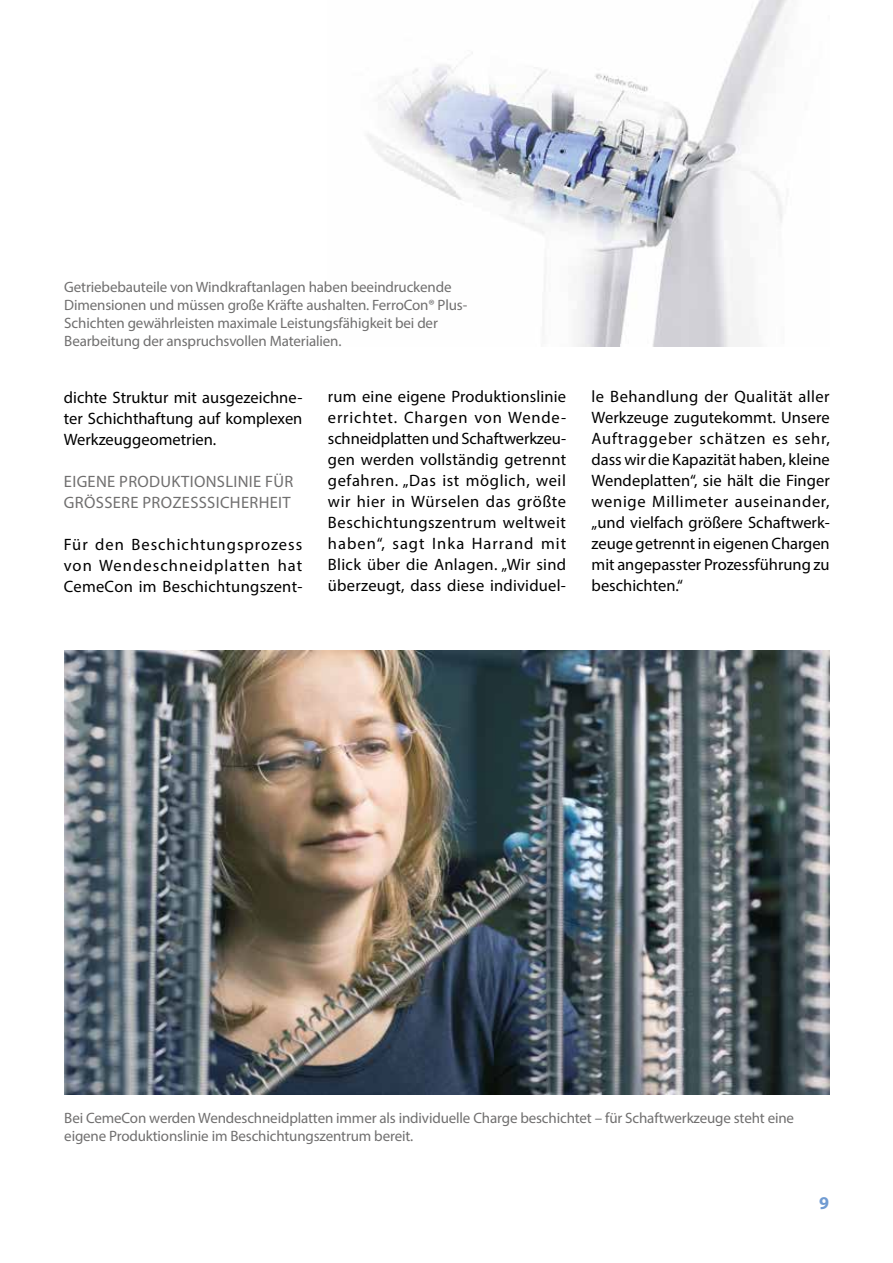
<style>
.page{position:relative;width:893px;height:1263px;background:#fff}
.page>*{position:absolute;margin:0;border:0;box-sizing:border-box;transform-origin:0 0}
.t1{font:700 18px "Myriad Pro";color:#709bd2}
.t2{font:16.5px/21px "Myriad Pro";letter-spacing:.005em;color:#000;text-align:justify}
.t3{font:16.5px/21px "Myriad Pro";letter-spacing:.02em;color:#706f6f}
.t4{font:15px/18px "Myriad Pro";letter-spacing:-.01em;color:#706f6f}
</style>
<div class="page">
<img style="left:367px;top:0;width:420px;height:347px">
<img style="left:64px;top:650px;width:765px;height:444px">
<p class="t4" style="left:64px;top:278px;width:404px">Getriebebauteile von Windkraftanlagen haben beeindruckende Dimensionen und müssen große Kräfte aushalten. FerroCon® Plus-Schichten gewährleisten maximale Leistungsfähigkeit bei der Bearbeitung der anspruchsvollen Materialien.</p>
<p class="t2" style="left:64px;top:387px;width:240px">dichte Struktur mit ausgezeichne&shy;ter Schichthaftung auf komplexen Werkzeuggeometrien.</p>
<p class="t3" style="left:64px;top:471px;width:231px">EIGENE PRODUKTIONSLINIE FÜR<br>GRÖSSERE PROZESSSICHERHEIT</p>
<p class="t2" style="left:64px;top:534px;width:240px">Für den Beschichtungsprozess von Wendeschneidplatten hat CemeCon im Beschichtungszent-</p>
<p class="t2" style="left:328px;top:386px;width:240px">rum eine eigene Produktionslinie errichtet. Chargen von Wende&shy;schneidplatten und Schaftwerkzeu&shy;gen werden vollständig getrennt gefahren. „Das ist möglich, weil wir hier in Würselen das größte Beschichtungszentrum weltweit haben“, sagt Inka Harrand mit Blick über die Anlagen. „Wir sind überzeugt, dass diese individuel-</p>
<p class="t2" style="left:592px;top:386px;width:240px">le Behandlung der Qualität aller Werkzeuge zugutekommt. Unsere Auftraggeber schätzen es sehr, dass wir die Kapazität haben, kleine Wendeplatten“, sie hält die Finger wenige Millimeter auseinander, „und vielfach größere Schaftwerk&shy;zeuge getrennt in eigenen Chargen mit angepasster Prozessführung zu beschichten.“</p>
<p class="t4" style="left:64px;top:1109px;width:731px">Bei CemeCon werden Wendeschneidplatten immer als individuelle Charge beschichtet – für Schaftwerkzeuge steht eine eigene Produktionslinie im Beschichtungszentrum bereit.</p>
<p class="t1" style="left:819px;top:1191px;width:11px">9</p>
</div>
